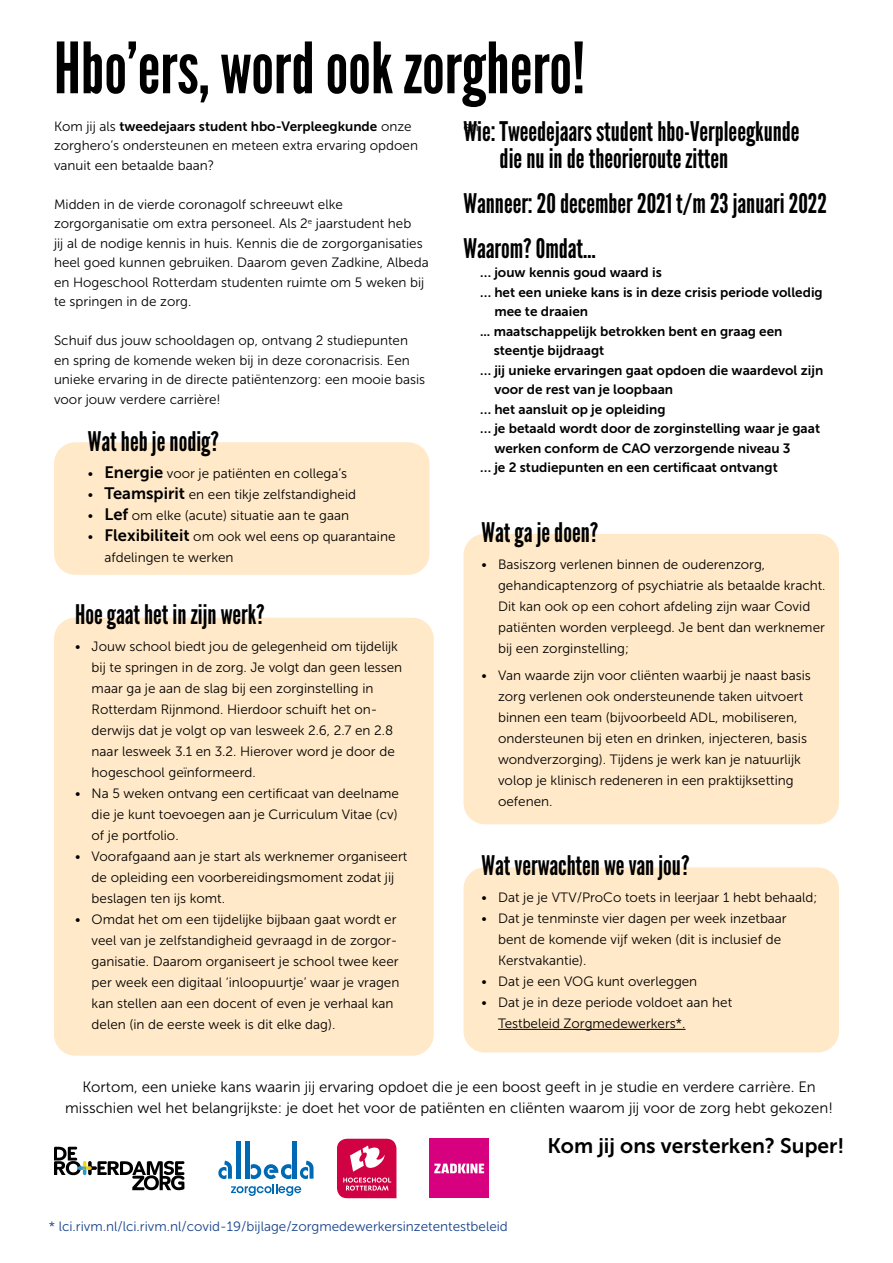
<style>
.page{position:relative;width:893px;height:1263px;background:#fff}
.page>*{position:absolute;margin:0;border:0;box-sizing:border-box;transform-origin:0 0}
.t1{font:70.5px "League Gothic";color:#000}
.t2{font:27px/27px "League Gothic";color:#000}
.t3{font:21px "Museo Sans 700";color:#000}
.t4{font:15px/21px "Museo Sans 300";color:#000;text-align:center}
.t5{font:13.5px/21px "Museo Sans 300";color:#000}
.t6{font:13.5px "Museo Sans 700";color:#000}
.t7{font:13.5px "Museo Sans 300";color:#17428b}
.s1{font-family:"Museo Sans 300"}
.s2{font-family:"Museo Sans 700";font-size:16.5px}
</style>
<div class="page">
<div style="left:54px;top:442px;width:375px;height:133px;background:#ffe9c8;border-radius:21px"></div>
<div style="left:54px;top:618px;width:380px;height:438px;background:#ffe9c8;border-radius:21px"></div>
<div style="left:463px;top:867px;width:376px;height:185px;background:#ffe9c8;border-radius:21px"></div>
<div style="left:463px;top:534px;width:376px;height:290px;background:#ffe9c8;border-radius:21px"></div>
<hr style="left:498px;top:1029px;width:187px;height:1px;background:#000">
<div style="left:236px;top:1141px;width:5px;height:38px;background:#0069b4"></div>
<hr style="left:245px;top:1141px;width:4px;height:38px;background:#0069b4">
<hr style="left:293px;top:1141px;width:4px;height:38px;background:#0069b4">
<svg style="left:218px;top:1161px;width:96px;height:35px"></svg>
<svg style="left:337px;top:1139px;width:59px;height:59px;background:#d9356a"></svg>
<div style="left:429px;top:1139px;width:60px;height:59px;background:#d7007e"></div>
<svg style="left:434px;top:1163px;width:50px;height:10px"></svg>
<svg style="left:54px;top:1147px;width:130px;height:43px"></svg>
<h1 class="t1" style="left:54px;top:26px;width:533px">Hbo’ers, word ook zorghero!</h1>
<p class="t6" style="left:54px;top:119px;width:359px"><span class="s1">Kom jij als</span> tweedejaars student hbo-Verpleegkunde <span class="s1">onze</span></p>
<p class="t5" style="left:54px;top:136px;width:366px;line-height:19.5px">zorghero’s ondersteunen en meteen extra ervaring opdoen vanuit een betaalde baan?</p>
<p class="t5" style="left:54px;top:195px;width:376px;line-height:19.5px">Midden in de vierde coronagolf schreeuwt elke zorgorganisatie om extra personeel. Als 2<sup>e</sup> jaarstudent heb<br>jij al de nodige kennis in huis. Kennis die de zorgorganisaties heel goed kunnen gebruiken. Daarom geven Zadkine, Albeda en Hogeschool Rotterdam studenten ruimte om 5 weken bij te springen in de zorg.</p>
<p class="t5" style="left:54px;top:331px;width:373px;line-height:19.5px">Schuif dus jouw schooldagen op, ontvang 2 studiepunten en spring de komende weken bij in deze coronacrisis. Een unieke ervaring in de directe patiëntenzorg: een mooie basis voor jouw verdere carrière!</p>
<h2 class="t2" style="left:88px;top:428px;width:133px">Wat heb je nodig?</h2>
<p class="t5" style="left:88px;top:463px;width:261px">• <span class="s2">Energie</span> voor je patiënten en collega’s</p>
<p class="t5" style="left:88px;top:484px;width:270px">• <span class="s2">Teamspirit</span> en een tikje zelfstandigheid</p>
<p class="t5" style="left:88px;top:505px;width:263px">• <span class="s2">Lef</span> om elke (acute) situatie aan te gaan</p>
<p class="t5" style="left:104px;top:526px;width:293px;text-indent:-16px">• <span class="s2">Flexibiliteit</span> om ook wel eens op quarantaine afdelingen te werken</p>
<h2 class="t2" style="left:75px;top:601px;width:191px">Hoe gaat het in zijn werk?</h2>
<p class="t5" style="left:92px;top:636px;width:312px;text-indent:-16px">• Jouw school biedt jou de gelegenheid om tijdelijk bij te springen in de zorg. Je volgt dan geen lessen maar ga je aan de slag bij een zorginstelling in Rotterdam Rijnmond. Hierdoor schuift het on&shy;derwijs dat je volgt op van lesweek 2.6, 2.7 en 2.8 naar lesweek 3.1 en 3.2. Hierover word je door de hogeschool geïnformeerd.</p>
<p class="t5" style="left:92px;top:783px;width:309px;text-align:justify;text-indent:-16px">• Na 5 weken ontvang een certificaat van deelname die je kunt toevoegen aan je Curriculum Vitae (cv) of je portfolio.</p>
<p class="t5" style="left:92px;top:846px;width:317px;text-indent:-16px">• Voorafgaand aan je start als werknemer organiseert de opleiding een voorbereidingsmoment zodat jij beslagen ten ijs komt.</p>
<p class="t5" style="left:92px;top:909px;width:309px;text-indent:-16px">• Omdat het om een tijdelijke bijbaan gaat wordt er veel van je zelfstandigheid gevraagd in de zorgor&shy;ganisatie. Daarom organiseert je school twee keer per week een digitaal ‘inloopuurtje’ waar je vragen kan stellen aan een docent of even je verhaal kan delen (in de eerste week is dit elke dag).</p>
<h2 class="t2" style="left:500px;top:118px;width:301px;text-indent:-36px">Wie: Tweedejaars student hbo-Verpleegkunde die nu in de theorieroute zitten</h2>
<h2 class="t2" style="left:463px;top:181px;width:365px;line-height:45px">Wanneer: 20 december 2021 t/m 23 januari 2022<br>Waarom? Omdat…</h2>
<p class="t6" style="left:480px;top:265px;width:183px">… jouw kennis goud waard is</p>
<p class="t6" style="left:480px;top:284px;width:344px">… het een unieke kans is in deze crisis periode volledig</p>
<p class="t6" style="left:494px;top:304px;width:95px">mee te draaien</p>
<p class="t6" style="left:480px;top:323px;width:304px">... maatschappelijk betrokken bent en graag een</p>
<p class="t6" style="left:494px;top:343px;width:112px">steentje bijdraagt</p>
<p class="t6" style="left:480px;top:362px;width:345px">… jij unieke ervaringen gaat opdoen die waardevol zijn</p>
<p class="t6" style="left:494px;top:382px;width:180px">voor de rest van je loopbaan</p>
<p class="t6" style="left:480px;top:401px;width:187px">… het aansluit op je opleiding</p>
<p class="t6" style="left:480px;top:421px;width:342px">… je betaald wordt door de zorginstelling waar je gaat</p>
<p class="t6" style="left:494px;top:440px;width:298px">werken conform de CAO verzorgende niveau 3</p>
<p class="t6" style="left:480px;top:460px;width:299px">… je 2 studiepunten en een certificaat ontvangt</p>
<p class="t5" style="left:463px;top:116px;width:17px">en</p>
<h2 class="t2" style="left:482px;top:519px;width:118px">Wat ga je doen?</h2>
<p class="t5" style="left:498px;top:554px;width:329px;text-indent:-16px">• Basiszorg verlenen binnen de ouderenzorg, gehandicaptenzorg of psychiatrie als betaalde kracht.<br>Dit kan ook op een cohort afdeling zijn waar Covid patiënten worden verpleegd. Je bent dan werknemer bij een zorginstelling;</p>
<p class="t5" style="left:498px;top:665px;width:314px;text-indent:-16px">• Van waarde zijn voor cliënten waarbij je naast basis zorg verlenen ook ondersteunende taken uitvoert binnen een team (bijvoorbeeld ADL, mobiliseren, ondersteunen bij eten en drinken, injecteren, basis wondverzorging). Tijdens je werk kan je natuurlijk volop je klinisch redeneren in een praktijksetting oefenen.</p>
<h2 class="t2" style="left:482px;top:852px;width:209px">Wat verwachten we van jou?</h2>
<p class="t5" style="left:482px;top:887px;width:337px">• Dat je je VTV/ProCo toets in leerjaar 1 hebt behaald;</p>
<p class="t5" style="left:498px;top:908px;width:290px;text-indent:-16px">• Dat je tenminste vier dagen per week inzetbaar bent de komende vijf weken (dit is inclusief de<br>Kerstvakantie).</p>
<p class="t5" style="left:482px;top:971px;width:217px">• Dat je een VOG kunt overleggen</p>
<p class="t5" style="left:498px;top:992px;width:236px;text-indent:-16px">• Dat je in deze periode voldoet aan het<br>Testbeleid Zorgmedewerkers*.</p>
<p class="t4" style="left:65px;top:1077px;width:769px">Kortom, een unieke kans waarin jij ervaring opdoet die je een boost geeft in je studie en verdere carrière. En misschien wel het belangrijkste: je doet het voor de patiënten en cliënten waarom jij voor de zorg hebt gekozen!</p>
<p class="t7" style="left:49px;top:1219px;width:461px">* lci.rivm.nl/lci.rivm.nl/covid-19/bijlage/zorgmedewerkersinzetentestbeleid</p>
<h3 class="t3" style="left:547px;top:1134px;width:298px">Kom jij ons versterken? Super!</h3>
</div>
